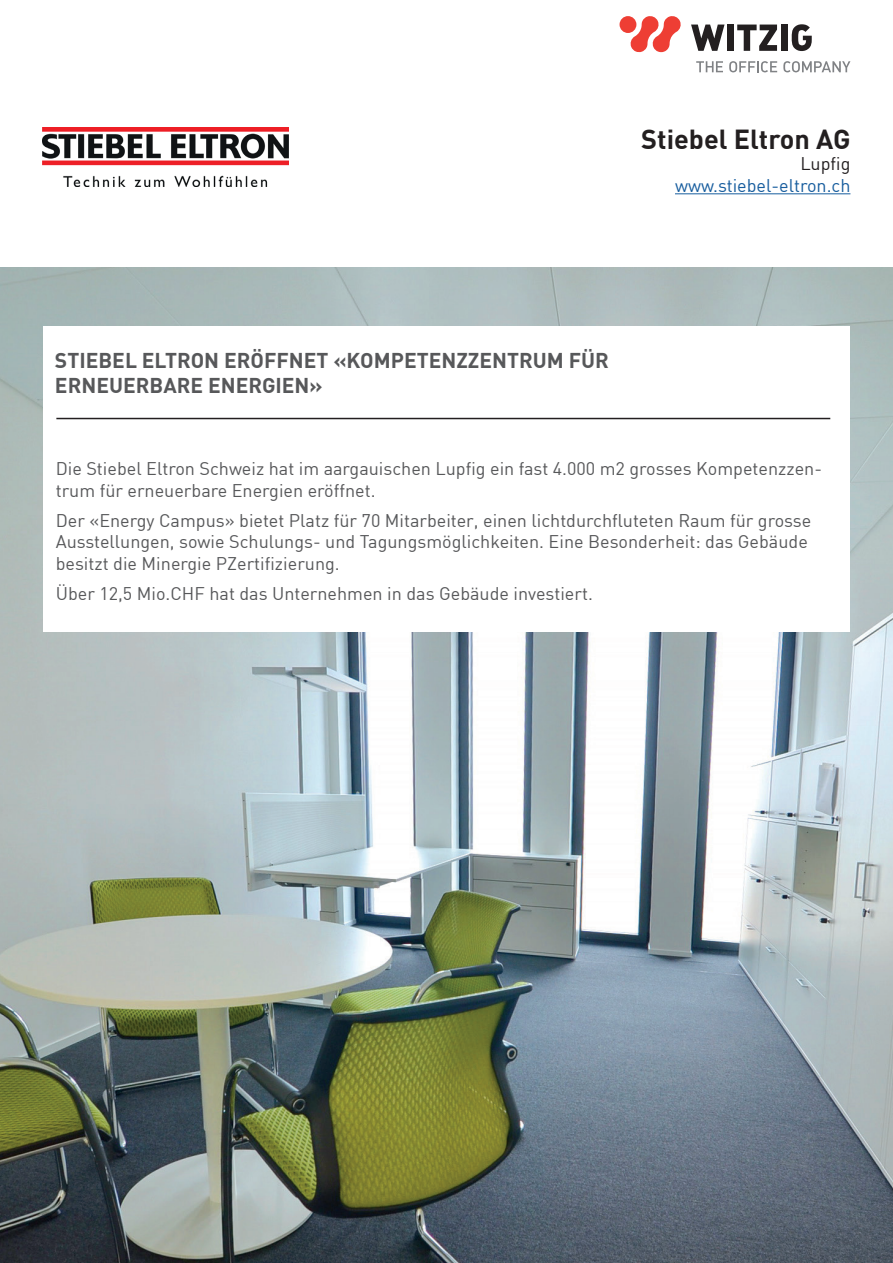
<style>
.page{position:relative;width:893px;height:1263px;background:#fff}
.page>*{position:absolute;margin:0;border:0;box-sizing:border-box;transform-origin:0 0}
.t1{font:700 27px "DIN";color:#231f20}
.t2{font:700 21px/25.2px "DIN";color:#57585a}
.t3{font:18px/21.6px "DIN";color:#57585a}
.t4{font:18px "DIN";color:#175d9e}
.t5{font:18px "DIN";color:#231f20}
</style>
<div class="page">
<svg style="left:691px;top:25px;width:33px;height:26px"></svg>
<div style="left:727px;top:25px;width:7px;height:26px;background:#231f20"></div>
<svg style="left:737px;top:25px;width:40px;height:26px"></svg>
<div style="left:781px;top:25px;width:7px;height:26px;background:#231f20"></div>
<svg style="left:792px;top:24px;width:20px;height:27px"></svg>
<div style="left:619px;top:16px;width:17px;height:17px;background:#ee3e34;border-radius:50%"></div>
<svg style="left:630px;top:16px;width:51px;height:36px"></svg>
<svg style="left:696px;top:61px;width:27px;height:11px"></svg>
<svg style="left:729px;top:61px;width:48px;height:11px"></svg>
<svg style="left:783px;top:61px;width:67px;height:11px"></svg>
<img style="left:0;top:268px;width:893px;height:995px">
<hr style="left:675px;top:193px;width:175px;height:1px;background:#175d9e">
<div style="left:43px;top:326px;width:806px;height:305px;background:#fff"></div>
<hr style="left:56px;top:418px;width:774px;height:1px;background:#231f20">
<img style="left:42px;top:127px;width:247px;height:60px">
<h1 class="t1" style="left:641px;top:121px;width:211px">Stiebel Eltron AG</h1>
<p class="t5" style="left:800px;top:152px;width:52px">Lupfig</p>
<p class="t4" style="left:675px;top:174px;width:177px">www.stiebel-eltron.ch</p>
<p class="t2" style="left:55px;top:346px;width:555px">STIEBEL ELTRON ERÖFFNET «KOMPETENZZENTRUM FÜR<br>ERNEUERBARE ENERGIEN»</p>
<p class="t3" style="left:56px;top:457px;width:768px">Die Stiebel Eltron Schweiz hat im aargauischen Lupfig ein fast 4.000 m2 grosses Kompetenzzen&shy;trum für erneuerbare Energien eröffnet.</p>
<p class="t3" style="left:56px;top:509px;width:757px">Der «Energy Campus» bietet Platz für 70 Mitarbeiter, einen lichtdurchfluteten Raum für grosse<br>Ausstellungen, sowie Schulungs- und Tagungsmöglichkeiten. Eine Besonderheit: das Gebäude besitzt die Minergie PZertifizierung.</p>
<p class="t3" style="left:56px;top:582px;width:539px">Über 12,5 Mio.CHF hat das Unternehmen in das Gebäude investiert.</p>
</div>
